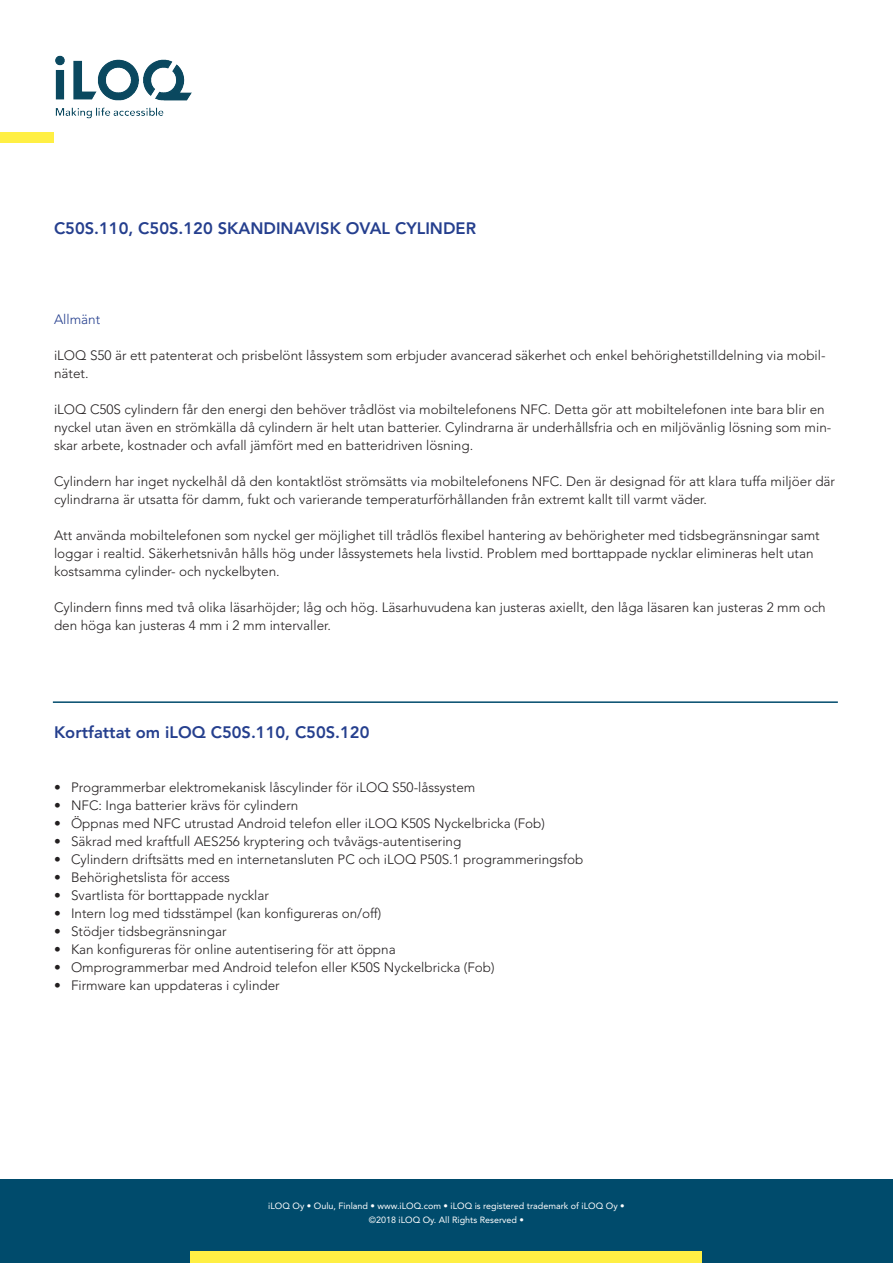
<style>
.page{position:relative;width:893px;height:1263px;background:#fff}
.page>*{position:absolute;margin:0;border:0;box-sizing:border-box;transform-origin:0 0}
.Otsikko{font:800 16.5px "Avenir LT Std";color:#253f8e}
.Bullet_listaus{font:300 13.5px/18px "Avenir LT Std";color:#231f20}
.Bullet_listaus-2{font:300 13.5px "Avenir LT Std";color:#253f8e}
.t1{font:9px/13.5px "Avenir LT Std";color:#fff;text-align:center}
</style>
<div class="page">
<img style="left:55px;top:55px;width:137px;height:64px">
<div style="left:0;top:132px;width:54px;height:11px;background:#ffef44"></div>
<div style="left:0;top:1179px;width:893px;height:84px;background:#004b6c"></div>
<div style="left:191px;top:1252px;width:511px;height:11px;background:#ffef44"></div>
<hr style="left:53px;top:701px;width:785px;height:2px;background:#004b6c">
<p class="Otsikko" style="left:54px;top:219px;width:424px">C50S.110, C50S.120 SKANDINAVISK OVAL CYLINDER</p>
<p class="Bullet_listaus-2" style="left:54px;top:311px;width:48px">Allmänt</p>
<p class="Bullet_listaus" style="left:54px;top:346px;width:773px">iLOQ S50 är ett patenterat och prisbelönt låssystem som erbjuder avancerad säkerhet och enkel behörighetstilldelning via mobil&shy;nätet.</p>
<p class="Bullet_listaus" style="left:54px;top:400px;width:779px">iLOQ C50S cylindern får den energi den behöver trådlöst via mobiltelefonens NFC. Detta gör att mobiltelefonen inte bara blir en nyckel utan även en strömkälla då cylindern är helt utan batterier. Cylindrarna är underhållsfria och en miljövänlig lösning som min&shy;skar arbete, kostnader och avfall jämfört med en batteridriven lösning.</p>
<p class="Bullet_listaus" style="left:54px;top:472px;width:783px">Cylindern har inget nyckelhål då den kontaktlöst strömsätts via mobiltelefonens NFC. Den är designad för att klara tuffa miljöer där cylindrarna är utsatta för damm, fukt och varierande temperaturförhållanden från extremt kallt till varmt väder.</p>
<p class="Bullet_listaus" style="left:54px;top:526px;width:767px">Att använda mobiltelefonen som nyckel ger möjlighet till trådlös flexibel hantering av behörigheter med tidsbegränsningar samt loggar i realtid. Säkerhetsnivån hålls hög under låssystemets hela livstid. Problem med borttappade nycklar elimineras helt utan kostsamma cylinder- och nyckelbyten.</p>
<p class="Bullet_listaus" style="left:54px;top:598px;width:773px">Cylindern finns med två olika läsarhöjder; låg och hög. Läsarhuvudena kan justeras axiellt, den låga läsaren kan justeras 2 mm och den höga kan justeras 4 mm i 2 mm intervaller.</p>
<p class="Otsikko" style="left:54px;top:723px;width:317px">Kortfattat om iLOQ C50S.110, C50S.120</p>
<p class="Bullet_listaus" style="left:54px;top:778px;width:423px">• Programmerbar elektromekanisk låscylinder för iLOQ S50-låssystem</p>
<p class="Bullet_listaus" style="left:54px;top:796px;width:246px">• NFC: Inga batterier krävs för cylindern</p>
<p class="Bullet_listaus" style="left:54px;top:814px;width:492px">• Öppnas med NFC utrustad Android telefon eller iLOQ K50S Nyckelbricka (Fob)</p>
<p class="Bullet_listaus" style="left:54px;top:832px;width:409px">• Säkrad med kraftfull AES256 kryptering och tvåvägs-autentisering</p>
<p class="Bullet_listaus" style="left:54px;top:850px;width:531px">• Cylindern driftsätts med en internetansluten PC och iLOQ P50S.1 programmeringsfob</p>
<p class="Bullet_listaus" style="left:54px;top:868px;width:178px">• Behörighetslista för access</p>
<p class="Bullet_listaus" style="left:54px;top:886px;width:217px">• Svartlista för borttappade nycklar</p>
<p class="Bullet_listaus" style="left:54px;top:904px;width:329px">• Intern log med tidsstämpel (kan konfigureras on/off)</p>
<p class="Bullet_listaus" style="left:54px;top:922px;width:174px">• Stödjer tidsbegränsningar</p>
<p class="Bullet_listaus" style="left:54px;top:940px;width:343px">• Kan konfigureras för online autentisering för att öppna</p>
<p class="Bullet_listaus" style="left:54px;top:958px;width:442px">• Omprogrammerbar med Android telefon eller K50S Nyckelbricka (Fob)</p>
<p class="Bullet_listaus" style="left:54px;top:976px;width:227px">• Firmware kan uppdateras i cylinder</p>
<p class="t1" style="left:268px;top:1199px;width:358px">iLOQ Oy • Oulu, Finland • www.iLOQ.com • iLOQ is registered trademark of iLOQ Oy • ©2018 iLOQ Oy. All Rights Reserved •</p>
</div>
